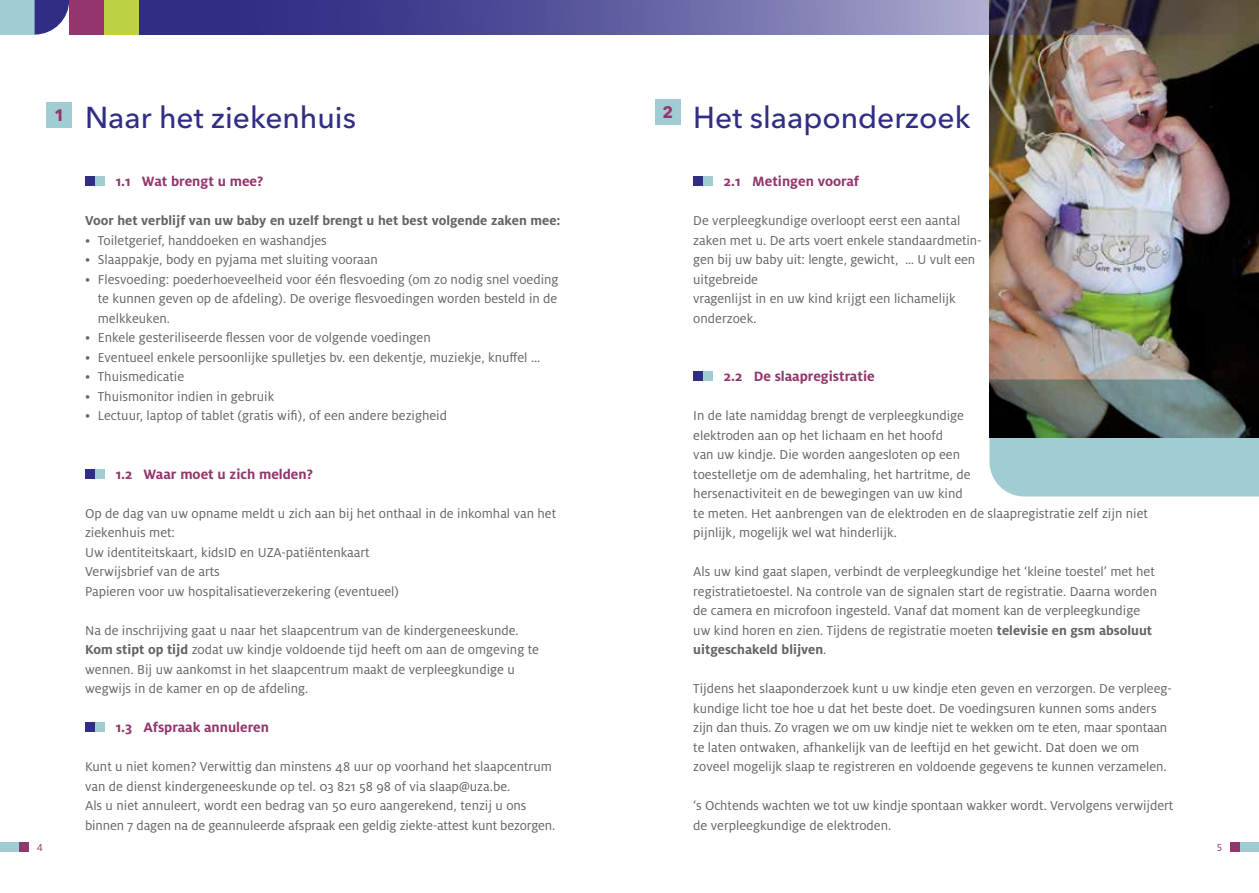
<style>
.page{position:relative;width:1259px;height:893px;background:#fff}
.page>*{position:absolute;margin:0;border:0;box-sizing:border-box;transform-origin:0 0}
.t1{font:500 30px "Avenir Next LT Pro";color:#302d85}
.t2{font:700 16.5px "Avenir Next LT Pro";color:#92366d}
.t3{font:700 15px "Milo OT";color:#92366d}
.t4{font:14.25px/19.5px "Milo OT";color:#646363}
.t5{font:700 14.25px "Milo OT";color:#646363}
.t6{font:11.25px "Milo OT";color:#92366d}
.s1{font-weight:700}
</style>
<div class="page">
<div style="left:85px;top:176px;width:10px;height:10px;background:#302d85"></div>
<div style="left:95px;top:176px;width:9px;height:10px;background:#a0ccd3"></div>
<div style="left:85px;top:469px;width:10px;height:10px;background:#302d85"></div>
<div style="left:95px;top:469px;width:9px;height:10px;background:#a0ccd3"></div>
<div style="left:85px;top:722px;width:10px;height:10px;background:#302d85"></div>
<div style="left:95px;top:722px;width:9px;height:10px;background:#a0ccd3"></div>
<div style="left:693px;top:176px;width:10px;height:10px;background:#302d85"></div>
<div style="left:703px;top:176px;width:9px;height:10px;background:#a0ccd3"></div>
<div style="left:693px;top:371px;width:10px;height:10px;background:#302d85"></div>
<div style="left:703px;top:371px;width:9px;height:10px;background:#a0ccd3"></div>
<div style="left:47px;top:102px;width:25px;height:25px;background:#a0ccd3"></div>
<div style="left:655px;top:99px;width:25px;height:26px;background:#a0ccd3"></div>
<img style="left:989px;top:35px;width:270px;height:344px">
<svg style="left:989px;top:379px;width:270px;height:117px;background:#789495"></svg>
<div style="left:0;top:842px;width:19px;height:10px;background:#a0ccd3"></div>
<div style="left:1239px;top:842px;width:20px;height:10px;background:#a0ccd3"></div>
<div style="left:19px;top:842px;width:10px;height:10px;background:#92366d"></div>
<div style="left:1230px;top:842px;width:9px;height:10px;background:#92366d"></div>
<svg style="left:138px;top:0;width:1121px;height:35px;background:#5b5789"></svg>
<div style="left:69px;top:0;width:35px;height:35px;background:#92366d"></div>
<div style="left:104px;top:0;width:34px;height:35px;background:#bdd143"></div>
<div style="left:0;top:0;width:35px;height:35px;background:#a0ccd3"></div>
<svg style="left:35px;top:0;width:34px;height:35px"></svg>
<h1 class="t1" style="left:85px;top:99px;width:272px">Naar het ziekenhuis</h1>
<p class="t2" style="left:54px;top:105px;width:12px">1</p>
<p class="t2" style="left:662px;top:102px;width:12px">2</p>
<p class="t3" style="left:116px;top:173px;width:149px">1.1 Wat brengt u mee?</p>
<p class="t5" style="left:85px;top:213px;width:477px">Voor het verblijf van uw baby en uzelf brengt u het best volgende zaken mee:</p>
<p class="t4" style="left:85px;top:230px;width:243px">• Toiletgerief, handdoeken en washandjes</p>
<p class="t4" style="left:85px;top:250px;width:294px">• Slaappakje, body en pyjama met sluiting vooraan</p>
<p class="t4" style="left:98px;top:269px;width:462px;text-align:justify;text-indent:-13px">• Flesvoeding: poederhoeveelheid voor één flesvoeding (om zo nodig snel voeding te kunnen geven op de afdeling). De overige flesvoedingen worden besteld in de melkkeuken.</p>
<p class="t4" style="left:85px;top:328px;width:347px">• Enkele gesteriliseerde flessen voor de volgende voedingen</p>
<p class="t4" style="left:85px;top:347px;width:457px">• Eventueel enkele persoonlijke spulletjes bv. een dekentje, muziekje, knuffel ...</p>
<p class="t4" style="left:85px;top:367px;width:101px">• Thuismedicatie</p>
<p class="t4" style="left:85px;top:386px;width:191px">• Thuismonitor indien in gebruik</p>
<p class="t4" style="left:85px;top:406px;width:363px">• Lectuur, laptop of tablet (gratis wifi), of een andere bezigheid</p>
<p class="t3" style="left:116px;top:465px;width:199px">1.2 Waar moet u zich melden?</p>
<p class="t4" style="left:85px;top:503px;width:472px">Op de dag van uw opname meldt u zich aan bij het onthaal in de inkomhal van het ziekenhuis met:<br>Uw identiteitskaart, kidsID en UZA-patiëntenkaart<br>Verwijsbrief van de arts<br>Papieren voor uw hospitalisatieverzekering (eventueel)</p>
<p class="t4" style="left:85px;top:620px;width:455px">Na de inschrijving gaat u naar het slaapcentrum van de kindergeneeskunde.<br><span class="s1">Kom stipt op tijd</span> zodat uw kindje voldoende tijd heeft om aan de omgeving te wennen. Bij uw aankomst in het slaapcentrum maakt de verpleegkundige u wegwijs in de kamer en op de afdeling.</p>
<p class="t3" style="left:116px;top:719px;width:155px">1.3 Afspraak annuleren</p>
<p class="t4" style="left:85px;top:757px;width:472px">Kunt u niet komen? Verwittig dan minstens 48 uur op voorhand het slaapcentrum van de dienst kindergeneeskunde op tel. 03 821 58 98 of via slaap@uza.be.<br>Als u niet annuleert, wordt een bedrag van 50 euro aangerekend, tenzij u ons binnen 7 dagen na de geannuleerde afspraak een geldig ziekte-attest kunt bezorgen.</p>
<h1 class="t1" style="left:693px;top:99px;width:279px">Het slaaponderzoek</h1>
<p class="t3" style="left:724px;top:173px;width:137px">2.1 Metingen vooraf</p>
<p class="t4" style="left:693px;top:211px;width:290px">De verpleegkundige overloopt eerst een aantal zaken met u. De arts voert enkele standaardmetin&shy;gen bij uw baby uit: lengte, gewicht, … U vult een uitgebreide<br>vragenlijst in en uw kind krijgt een lichamelijk onderzoek.</p>
<p class="t3" style="left:724px;top:368px;width:152px">2.2 De slaapregistratie</p>
<p class="t4" style="left:693px;top:406px;width:456px">In de late namiddag brengt de verpleegkundige<br>elektroden aan op het lichaam en het hoofd<br>van uw kindje. Die worden aangesloten op een<br>toestelletje om de ademhaling, het hartritme, de<br>hersenactiviteit en de bewegingen van uw kind<br>te meten. Het aanbrengen van de elektroden en de slaapregistratie zelf zijn niet pijnlijk, mogelijk wel wat hinderlijk.</p>
<p class="t4" style="left:693px;top:562px;width:465px">Als uw kind gaat slapen, verbindt de verpleegkundige het ‘kleine toestel’ met het registratietoestel. Na controle van de signalen start de registratie. Daarna worden de camera en microfoon ingesteld. Vanaf dat moment kan de verpleegkundige uw kind horen en zien. Tijdens de registratie moeten <span class="s1">televisie en gsm absoluut uitgeschakeld blijven</span>.</p>
<p class="t4" style="left:693px;top:679px;width:480px">Tijdens het slaaponderzoek kunt u uw kindje eten geven en verzorgen. De verpleeg&shy;kundige licht toe hoe u dat het beste doet. De voedingsuren kunnen soms anders zijn dan thuis. Zo vragen we om uw kindje niet te wekken om te eten, maar spontaan te laten ontwaken, afhankelijk van de leeftijd en het gewicht. Dat doen we om zoveel mogelijk slaap te registreren en voldoende gegevens te kunnen verzamelen.</p>
<p class="t4" style="left:693px;top:796px;width:481px">‘s Ochtends wachten we tot uw kindje spontaan wakker wordt. Vervolgens verwijdert de verpleegkundige de elektroden.</p>
<p class="t6" style="left:37px;top:841px;width:8px">4</p>
<p class="t6" style="left:1216px;top:840px;width:20px">5 5</p>
</div>
